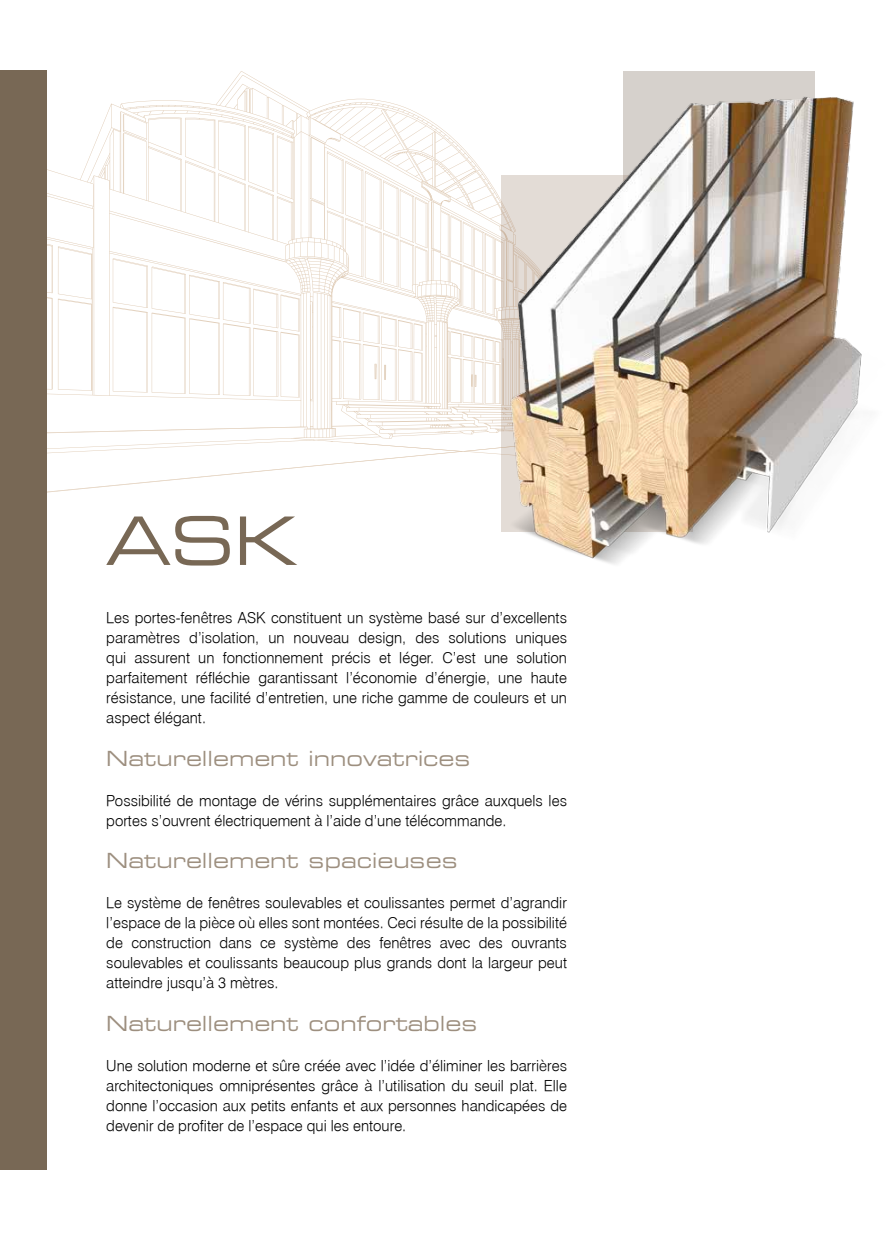
<style>
.page{position:relative;width:886px;height:1241px;background:#fff}
.page>*{position:absolute;margin:0;border:0;box-sizing:border-box;transform-origin:0 0}
.t1{font:60px "Square 721 Ex PL";color:#786855}
.t2{font:18.75px "Square 721 Ex PL";color:#9d8f7f}
.t3{font:15px/20px "Swiss 721 Lt AT";color:#000;text-align:justify}
</style>
<div class="page">
<svg style="left:46px;top:71px;width:344px;height:48px"></svg>
<svg style="left:46px;top:119px;width:344px;height:18px"></svg>
<svg style="left:46px;top:137px;width:344px;height:38px"></svg>
<svg style="left:46px;top:175px;width:344px;height:118px"></svg>
<svg style="left:46px;top:293px;width:344px;height:213px"></svg>
<img style="left:390px;top:71px;width:472px;height:493px">
<div style="left:0;top:71px;width:46px;height:1098px;background:#786855"></div>
<p class="t1" style="left:106px;top:501px;width:190px">ASK</p>
<p class="t3" style="left:106px;top:607px;width:462px">Les portes-fenêtres ASK constituent un système basé sur d’excellents paramètres d’isolation, un nouveau design, des solutions uniques qui assurent un fonctionnement précis et léger. C’est une solution parfaitement réfléchie garantissant l’économie d’énergie, une haute résistance, une facilité d’entretien, une riche gamme de couleurs et un aspect élégant.</p>
<p class="t2" style="left:106px;top:745px;width:366px">Naturellement innovatrices</p>
<p class="t3" style="left:106px;top:790px;width:462px">Possibilité de montage de vérins supplémentaires grâce auxquels les portes s’ouvrent électriquement à l’aide d’une télécommande.</p>
<p class="t2" style="left:106px;top:848px;width:353px">Naturellement spacieuses</p>
<p class="t3" style="left:106px;top:892px;width:462px">Le système de fenêtres soulevables et coulissantes permet d’agrandir l’espace de la pièce où elles sont montées. Ceci résulte de la possibilité de construction dans ce système des fenêtres avec des ouvrants soulevables et coulissants beaucoup plus grands dont la largeur peut atteindre jusqu’à 3 mètres.</p>
<p class="t2" style="left:106px;top:1010px;width:373px">Naturellement confortables</p>
<p class="t3" style="left:106px;top:1055px;width:462px">Une solution moderne et sûre créée avec l’idée d’éliminer les barrières architectoniques omniprésentes grâce à l’utilisation du seuil plat. Elle donne l’occasion aux petits enfants et aux personnes handicapées de devenir de profiter de l’espace qui les entoure.</p>
</div>
